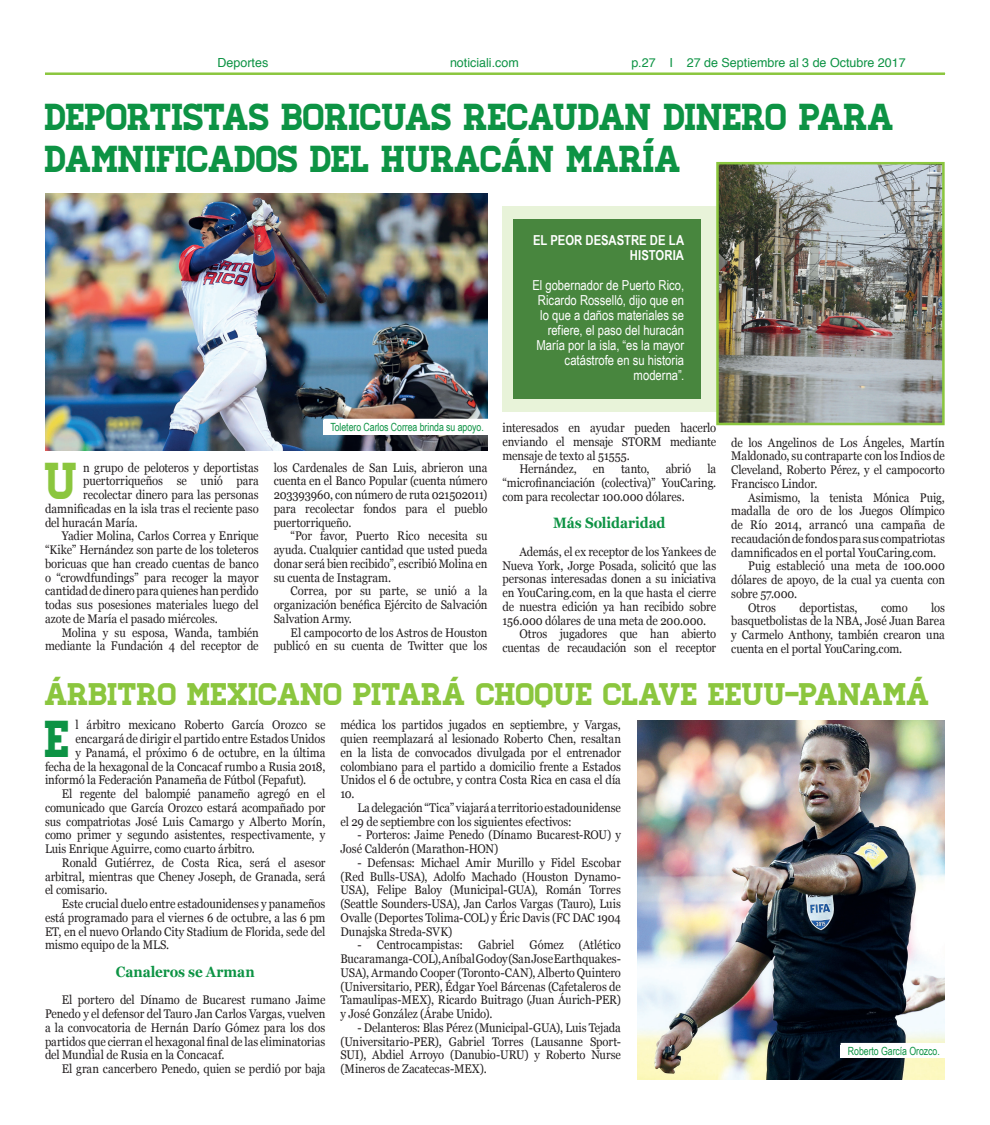
<style>
.page{position:relative;width:990px;height:1125px;background:#fff}
.page>*{position:absolute;margin:0;border:0;box-sizing:border-box;transform-origin:0 0}
.t1{font:51.75px "Homestead";color:#8bc63e;scale:.9 1}
.t2{font:51.75px "Homestead";color:#0d9344;scale:.9 1}
.t3{font:37.5px/42.5px "Homestead";letter-spacing:-.015em;color:#0d9344;scale:.95 1}
.t4{font:31.25px "Homestead";letter-spacing:-.015em;color:#8bc63e}
.t5{font:700 15px "Georgia";letter-spacing:-.005em;color:#0d9344;scale:.9 1}
.t6{font:13.75px/15px "Arial Narrow";color:#fff;text-align:right}
.t7{font:700 13.75px/15px "Arial Narrow";letter-spacing:.005em;color:#fff;text-align:right}
.t8{font:12.5px/13.8px "Georgia";letter-spacing:-.005em;color:#231f20;text-align:justify;scale:.9 1}
.t9{font:12.5px "Helvetica";color:#0d9344}
.t10{font:11.25px "Arial Narrow";letter-spacing:-.005em;color:#0d9344;scale:.95 1}
</style>
<div class="page">
<hr style="left:45px;top:72px;width:900px;height:3px;background:#8bc63e">
<img style="left:637px;top:720px;width:308px;height:360px">
<div style="left:841px;top:1045px;width:106px;height:13px;background:#fff"></div>
<div style="left:841px;top:1043px;width:106px;height:12px;background:#fff"></div>
<img style="left:45px;top:194px;width:443px;height:257px">
<div style="left:323px;top:420px;width:168px;height:15px;background:#fff"></div>
<div style="left:323px;top:419px;width:168px;height:12px;background:#fff"></div>
<div style="left:502px;top:206px;width:396px;height:206px;background:#e8f3d9"></div>
<div style="left:514px;top:219px;width:187px;height:179px;background:#48863e"></div>
<img style="left:719px;top:165px;width:223px;height:257px">
<div style="left:716px;top:162px;width:229px;height:263px;border:2px solid #8bc63e"></div>
<p class="t9" style="left:218px;top:53px;width:52px">Deportes</p>
<p class="t9" style="left:450px;top:53px;width:70px">noticiali.com</p>
<p class="t9" style="left:631px;top:53px;width:276px">p.27 I 27 de Septiembre al 3 de Octubre 2017</p>
<h2 class="t3" style="left:45px;top:96px;width:896px">DEPORTISTAS BORICUAS RECAUDAN DINERO PARA<br>DAMNIFICADOS DEL HURACÁN MARÍA</h2>
<p class="t7" style="left:533px;top:232px;width:153px">EL PEOR DESASTRE DE LA<br>HISTORIA</p>
<p class="t6" style="left:532px;top:277px;width:153px">El gobernador de Puerto Rico,<br>Ricardo Rosselló, dijo que en lo que a daños materiales se refiere, el paso del huracán<br>María por la isla, “es la mayor catástrofe en su historia moderna”.</p>
<h1 class="t1" style="left:45px;top:451px;width:39px">U</h1>
<p class="t8" style="left:83px;top:460px;width:196px">n grupo de peloteros y deportistas</p>
<p class="t8" style="left:83px;top:474px;width:196px">puertorriqueños se unió para</p>
<p class="t8" style="left:83px;top:487px;width:196px">recolectar dinero para las personas</p>
<p class="t8" style="left:45px;top:501px;width:239px">damnificadas en la isla tras el reciente paso</p>
<p class="t8" style="left:45px;top:515px;width:105px">del huracán María.</p>
<p class="t8" style="left:62px;top:529px;width:220px">Yadier Molina, Carlos Correa y Enrique</p>
<p class="t8" style="left:45px;top:542px;width:239px">“Kike” Hernández son parte de los toleteros</p>
<p class="t8" style="left:45px;top:556px;width:239px">boricuas que han creado cuentas de banco</p>
<p class="t8" style="left:45px;top:570px;width:239px">o “crowdfundings” para recoger la mayor</p>
<p class="t8" style="left:45px;top:584px;width:239px">cantidad de dinero para quienes han perdido</p>
<p class="t8" style="left:45px;top:597px;width:239px">todas sus posesiones materiales luego del</p>
<p class="t8" style="left:45px;top:611px;width:194px">azote de María el pasado miércoles.</p>
<p class="t8" style="left:62px;top:625px;width:220px">Molina y su esposa, Wanda, también</p>
<p class="t8" style="left:45px;top:639px;width:239px">mediante la Fundación 4 del receptor de</p>
<p class="t10" style="left:330px;top:419px;width:163px">Toletero Carlos Correa brinda su apoyo.</p>
<p class="t8" style="left:274px;top:460px;width:239px">los Cardenales de San Luis, abrieron una cuenta en el Banco Popular (cuenta número 203393960, con número de ruta 021502011) para recolectar fondos para el pueblo puertorriqueño.</p>
<p class="t8" style="left:274px;top:529px;width:239px;text-indent:17px">“Por favor, Puerto Rico necesita su ayuda. Cualquier cantidad que usted pueda donar será bien recibido”, escribió Molina en su cuenta de Instagram.</p>
<p class="t8" style="left:274px;top:584px;width:239px;text-indent:17px">Correa, por su parte, se unió a la organización benéfica Ejército de Salvación Salvation Army.</p>
<p class="t8" style="left:274px;top:625px;width:239px;text-align:right">El campocorto de los Astros de Houston publicó en su cuenta de Twitter que los</p>
<p class="t8" style="left:502px;top:421px;width:239px">interesados en ayudar pueden hacerlo</p>
<p class="t8" style="left:502px;top:434px;width:239px">enviando el mensaje STORM mediante</p>
<p class="t8" style="left:502px;top:448px;width:143px">mensaje de texto al 51555.</p>
<p class="t8" style="left:519px;top:462px;width:65px">Hernández,</p>
<p class="t8" style="left:593px;top:462px;width:15px">en</p>
<p class="t8" style="left:621px;top:462px;width:33px">tanto,</p>
<p class="t8" style="left:666px;top:462px;width:30px">abrió</p>
<p class="t8" style="left:502px;top:462px;width:239px;text-indent:205px">la “microfinanciación (colectiva)” YouCaring. com para recolectar 100.000 dólares.</p>
<p class="t5" style="left:553px;top:512px;width:126px">Más Solidaridad</p>
<p class="t8" style="left:519px;top:544px;width:220px">Además, el ex receptor de los Yankees de</p>
<p class="t8" style="left:502px;top:558px;width:239px">Nueva York, Jorge Posada, solicitó que las</p>
<p class="t8" style="left:502px;top:572px;width:239px">personas interesadas donen a su iniciativa</p>
<p class="t8" style="left:502px;top:586px;width:239px">en YouCaring.com, en la que hasta el cierre</p>
<p class="t8" style="left:502px;top:599px;width:239px">de nuestra edición ya han recibido sobre</p>
<p class="t8" style="left:502px;top:613px;width:228px">156.000 dólares de una meta de 200.000.</p>
<p class="t8" style="left:519px;top:627px;width:220px">Otros jugadores que han abierto</p>
<p class="t8" style="left:502px;top:641px;width:239px">cuentas de recaudación son el receptor</p>
<p class="t8" style="left:731px;top:435px;width:239px">de los Angelinos de Los Ángeles, Martín Maldonado, su contraparte con los Indios de Cleveland, Roberto Pérez, y el campocorto Francisco Lindor.</p>
<p class="t8" style="left:748px;top:490px;width:220px">Asimismo, la tenista Mónica Puig,</p>
<p class="t8" style="left:731px;top:504px;width:239px">madalla de oro de los Juegos Olímpico</p>
<p class="t8" style="left:731px;top:517px;width:239px">de Río 2014, arrancó una campaña de</p>
<p class="t8" style="left:731px;top:531px;width:239px">recaudación de fondos para sus compatriotas</p>
<p class="t8" style="left:731px;top:545px;width:229px">damnificados en el portal YouCaring.com.</p>
<p class="t8" style="left:748px;top:559px;width:220px">Puig estableció una meta de 100.000</p>
<p class="t8" style="left:731px;top:572px;width:239px">dólares de apoyo, de la cual ya cuenta con</p>
<p class="t8" style="left:731px;top:586px;width:75px">sobre 57.000.</p>
<p class="t8" style="left:748px;top:600px;width:33px">Otros</p>
<p class="t8" style="left:799px;top:600px;width:66px">deportistas,</p>
<p class="t8" style="left:881px;top:600px;width:31px">como</p>
<p class="t8" style="left:731px;top:600px;width:239px;text-indent:200px">los basquetbolistas de la NBA, José Juan Barea y Carmelo Anthony, también crearon una cuenta en el portal YouCaring.com.</p>
<h3 class="t4" style="left:45px;top:676px;width:887px">ÁRBITRO MEXICANO PITARÁ CHOQUE CLAVE EEUU-PANAMÁ</h3>
<h1 class="t2" style="left:45px;top:709px;width:30px">E</h1>
<p class="t8" style="left:75px;top:718px;width:279px">l árbitro mexicano Roberto García Orozco se</p>
<p class="t8" style="left:75px;top:732px;width:279px">encargará de dirigir el partido entre Estados Unidos</p>
<p class="t8" style="left:75px;top:745px;width:279px">y Panamá, el próximo 6 de octubre, en la última</p>
<p class="t8" style="left:45px;top:759px;width:313px">fecha de la hexagonal de la Concacaf rumbo a Rusia 2018,</p>
<p class="t8" style="left:45px;top:773px;width:292px">informó la Federación Panameña de Fútbol (Fepafut).</p>
<p class="t8" style="left:62px;top:787px;width:294px">El regente del balompié panameño agregó en el</p>
<p class="t8" style="left:45px;top:800px;width:313px">comunicado que García Orozco estará acompañado por</p>
<p class="t8" style="left:45px;top:814px;width:313px">sus compatriotas José Luis Camargo y Alberto Morín,</p>
<p class="t8" style="left:45px;top:828px;width:313px">como primer y segundo asistentes, respectivamente, y</p>
<p class="t8" style="left:45px;top:842px;width:235px">Luis Enrique Aguirre, como cuarto árbitro.</p>
<p class="t8" style="left:62px;top:855px;width:294px">Ronald Gutiérrez, de Costa Rica, será el asesor</p>
<p class="t8" style="left:45px;top:869px;width:313px">arbitral, mientras que Cheney Joseph, de Granada, será</p>
<p class="t8" style="left:45px;top:883px;width:71px">el comisario.</p>
<p class="t8" style="left:62px;top:897px;width:294px">Este crucial duelo entre estadounidenses y panameños</p>
<p class="t8" style="left:45px;top:910px;width:313px">está programado para el viernes 6 de octubre, a las 6 pm</p>
<p class="t8" style="left:45px;top:924px;width:313px">ET, en el nuevo Orlando City Stadium de Florida, sede del</p>
<p class="t8" style="left:45px;top:938px;width:140px">mismo equipo de la MLS.</p>
<p class="t5" style="left:116px;top:960px;width:156px">Canaleros se Arman</p>
<p class="t8" style="left:45px;top:993px;width:313px;text-indent:17px">El portero del Dínamo de Bucarest rumano Jaime Penedo y el defensor del Tauro Jan Carlos Vargas, vuelven a la convocatoria de Hernán Darío Gómez para los dos partidos que cierran el hexagonal final de las eliminatorias del Mundial de Rusia en la Concacaf.</p>
<p class="t8" style="left:62px;top:1062px;width:294px">El gran cancerbero Penedo, quien se perdió por baja</p>
<p class="t8" style="left:340px;top:718px;width:313px">médica los partidos jugados en septiembre, y Vargas, quien reemplazará al lesionado Roberto Chen, resaltan en la lista de convocados divulgada por el entrenador colombiano para el partido a domicilio frente a Estados Unidos el 6 de octubre, y contra Costa Rica en casa el día 10.</p>
<p class="t8" style="left:340px;top:800px;width:313px;text-indent:17px">La delegación “Tica” viajará a territorio estadounidense el 29 de septiembre con los siguientes efectivos:</p>
<p class="t8" style="left:340px;top:828px;width:313px;text-indent:17px">- Porteros: Jaime Penedo (Dínamo Bucarest-ROU) y<br>José Calderón (Marathon-HON)</p>
<p class="t8" style="left:340px;top:855px;width:313px;text-indent:17px">- Defensas: Michael Amir Murillo y Fidel Escobar (Red Bulls-USA), Adolfo Machado (Houston Dynamo-USA), Felipe Baloy (Municipal-GUA), Román Torres (Seattle Sounders-USA), Jan Carlos Vargas (Tauro), Luis Ovalle (Deportes Tolima-COL) y Éric Davis (FC DAC 1904<br>Dunajska Streda-SVK)</p>
<p class="t8" style="left:340px;top:938px;width:313px;text-indent:17px">- Centrocampistas: Gabriel Gómez (Atlético Bucaramanga-COL), Aníbal Godoy (San Jose Earthquakes-USA), Armando Cooper (Toronto-CAN), Alberto Quintero (Universitario, PER), Édgar Yoel Bárcenas (Cafetaleros de Tamaulipas-MEX), Ricardo Buitrago (Juan Áurich-PER) y José González (Árabe Unido).</p>
<p class="t8" style="left:340px;top:1020px;width:313px;text-indent:17px">- Delanteros: Blas Pérez (Municipal-GUA), Luis Tejada (Universitario-PER), Gabriel Torres (Lausanne Sport-SUI), Abdiel Arroyo (Danubio-URU) y Roberto Nurse (Mineros de Zacatecas-MEX).</p>
<p class="t10" style="left:848px;top:1043px;width:98px">Roberto García Orozco.</p>
</div>
